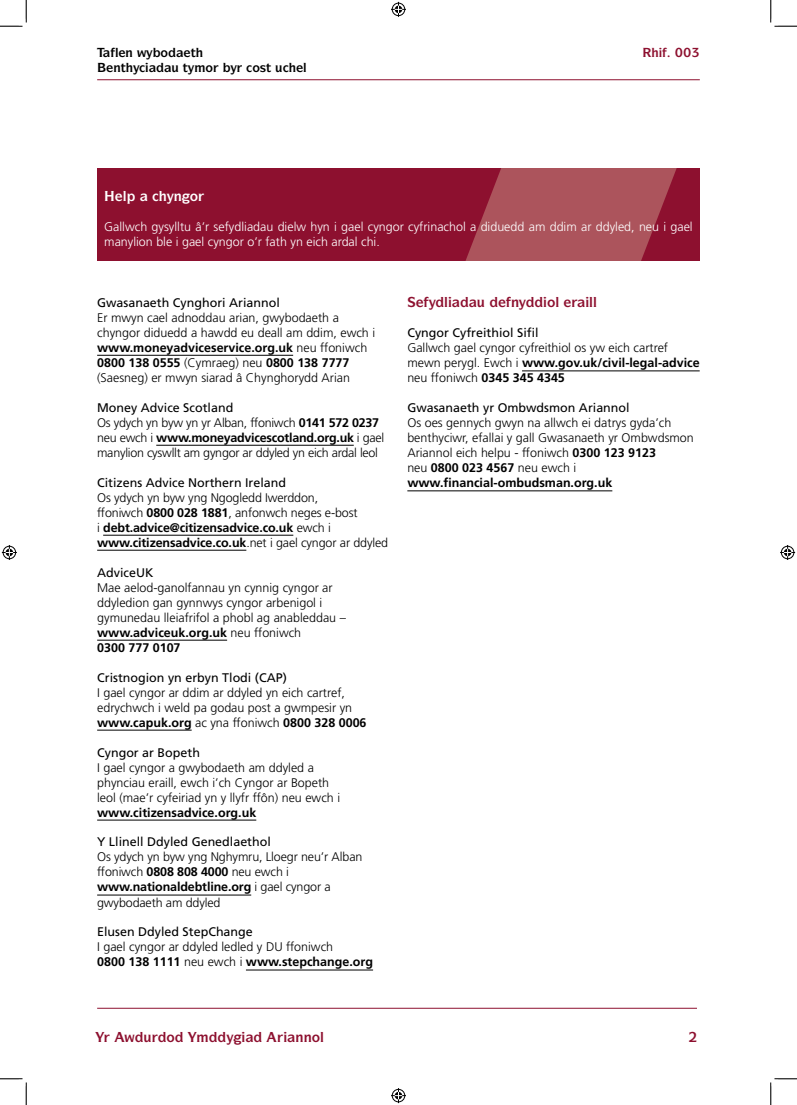
<style>
.page{position:relative;width:797px;height:1105px;background:#fff}
.page>*{position:absolute;margin:0;border:0;box-sizing:border-box;transform-origin:0 0}
.t1{font:700 13.75px "ITC Symbol Std";color:#8d102f}
.t2{font:300 12.5px/15px "Frutiger LT Std";color:#000}
.t3{font:12.5px "Frutiger LT Std";color:#000}
.t4{font:300 12.5px/15px "Frutiger LT Std";letter-spacing:-.02em;color:#000}
.t5{font:300 12.5px/15px "Frutiger LT Std";color:#fff}
.t6{font:700 12.5px "Frutiger LT Std";color:#000}
.t7{font:700 12.5px "ITC Symbol Std";color:#000}
.s1{font-weight:700}
.s2{font-weight:400}
</style>
<div class="page">
<hr style="left:97px;top:79px;width:602px;height:1px;background:#8d102f">
<hr style="left:97px;top:1008px;width:600px;height:1px;background:#8d102f">
<div style="left:97px;top:168px;width:602px;height:92px;background:#8d102f"></div>
<svg style="left:466px;top:168px;width:211px;height:92px"></svg>
<hr style="left:97px;top:355px;width:196px;height:1px;background:#000">
<hr style="left:156px;top:445px;width:198px;height:1px;background:#000">
<hr style="left:103px;top:535px;width:190px;height:1px;background:#000">
<hr style="left:97px;top:550px;width:149px;height:1px;background:#000">
<hr style="left:97px;top:640px;width:130px;height:1px;background:#000">
<hr style="left:97px;top:730px;width:95px;height:1px;background:#000">
<hr style="left:97px;top:820px;width:159px;height:1px;background:#000">
<hr style="left:97px;top:895px;width:154px;height:1px;background:#000">
<hr style="left:246px;top:970px;width:127px;height:1px;background:#000">
<hr style="left:522px;top:371px;width:177px;height:1px;background:#000">
<hr style="left:407px;top:490px;width:205px;height:1px;background:#000">
<svg style="left:0;top:0;width:27px;height:27px"></svg>
<svg style="left:0;top:1078px;width:27px;height:27px"></svg>
<svg style="left:770px;top:0;width:27px;height:27px"></svg>
<svg style="left:770px;top:1078px;width:27px;height:27px"></svg>
<svg style="left:391px;top:2px;width:15px;height:15px"></svg>
<svg style="left:391px;top:1088px;width:15px;height:15px"></svg>
<svg style="left:2px;top:545px;width:15px;height:15px"></svg>
<svg style="left:780px;top:545px;width:15px;height:15px"></svg>
<p class="t7" style="left:252px;top:60px;width:32px">□▲▼ ◆</p>
<p class="t7" style="left:303px;top:60px;width:5px">●</p>
<p class="t5" style="left:104px;top:220px;width:590px">Gallwch gysylltu â’r sefydliadau dielw hyn i gael cyngor cyfrinachol a diduedd am ddim ar ddyled, neu i gael manylion ble i gael cyngor o’r fath yn eich ardal chi.</p>
<p class="t3" style="left:97px;top:295px;width:184px">Gwasanaeth Cynghori Ariannol</p>
<p class="t2" style="left:97px;top:310px;width:279px">Er mwyn cael adnoddau arian, gwybodaeth a chyngor diduedd a hawdd eu deall am ddim, ewch i <span class="s1">www.moneyadviceservice.org.uk</span> neu ffoniwch <span class="s1">0800 138 0555</span> (Cymraeg) neu <span class="s1">0800 138 7777 </span>(Saesneg) er mwyn siarad â Chynghorydd Arian</p>
<p class="t4" style="left:97px;top:400px;width:288px"><span class="s2">Money Advice Scotland<br></span>Os ydych yn byw yn yr Alban, ffoniwch <span class="s1">0141 572 0237 </span>neu ewch i <span class="s1">www.moneyadvicescotland.org.uk</span> i gael manylion cyswllt am gyngor ar ddyled yn eich ardal leol</p>
<p class="t3" style="left:97px;top:475px;width:190px">Citizens Advice Northern Ireland</p>
<p class="t2" style="left:97px;top:490px;width:292px">Os ydych yn byw yng Ngogledd Iwerddon,<br>ffoniwch <span class="s1">0800 028 1881</span>, anfonwch neges e-bost<br>i <span class="s1">debt.advice@citizensadvice.co.uk</span> ewch i <span class="s1">www.citizensadvice.co.uk</span>.net i gael cyngor ar ddyled</p>
<p class="t3" style="left:97px;top:565px;width:58px">AdviceUK</p>
<p class="t2" style="left:97px;top:580px;width:250px">Mae aelod-ganolfannau yn cynnig cyngor ar ddyledion gan gynnwys cyngor arbenigol i gymunedau lleiafrifol a phobl ag anableddau – <span class="s1">www.adviceuk.org.uk</span> neu ffoniwch<br><span class="s1">0300 777 0107</span></p>
<p class="t3" style="left:97px;top:670px;width:191px">Cristnogion yn erbyn Tlodi (CAP)</p>
<p class="t2" style="left:97px;top:685px;width:271px">I gael cyngor ar ddim ar ddyled yn eich cartref, edrychwch i weld pa godau post a gwmpesir yn <span class="s1">www.capuk.org</span> ac yna ffoniwch <span class="s1">0800 328 0006</span></p>
<p class="t3" style="left:97px;top:745px;width:104px">Cyngor ar Bopeth</p>
<p class="t2" style="left:97px;top:760px;width:244px">I gael cyngor a gwybodaeth am ddyled a phynciau eraill, ewch i’ch Cyngor ar Bopeth leol (mae’r cyfeiriad yn y llyfr ffôn) neu ewch i</p>
<p class="t6" style="left:97px;top:805px;width:161px">www.citizensadvice.org.uk</p>
<p class="t3" style="left:97px;top:835px;width:175px">Y Llinell Ddyled Genedlaethol</p>
<p class="t2" style="left:97px;top:850px;width:267px">Os ydych yn byw yng Nghymru, Lloegr neu’r Alban ffoniwch <span class="s1">0808 808 4000</span> neu ewch i <span class="s1">www.nationaldebtline.org</span> i gael cyngor a gwybodaeth am ddyled</p>
<p class="t3" style="left:97px;top:925px;width:157px">Elusen Ddyled StepChange</p>
<p class="t2" style="left:97px;top:940px;width:277px">I gael cyngor ar ddyled ledled y DU ffoniwch<br><span class="s1">0800 138 1111</span> neu ewch i <span class="s1">www.stepchange.org</span></p>
<p class="t1" style="left:511px;top:293px;width:50px">■ □●</p>
<p class="t3" style="left:407px;top:326px;width:133px">Cyngor Cyfreithiol Sifil</p>
<p class="t2" style="left:407px;top:341px;width:294px">Gallwch gael cyngor cyfreithiol os yw eich cartref mewn perygl. Ewch i <span class="s1">www.gov.uk/civil-legal-advice </span>neu ffoniwch <span class="s1">0345 345 4345</span></p>
<p class="t3" style="left:407px;top:401px;width:224px">Gwasanaeth yr Ombwdsmon Ariannol</p>
<p class="t2" style="left:407px;top:416px;width:288px">Os oes gennych gwyn na allwch ei datrys gyda’ch benthyciwr, efallai y gall Gwasanaeth yr Ombwdsmon Ariannol eich helpu - ffoniwch <span class="s1">0300 123 9123<br></span>neu <span class="s1">0800 023 4567</span> neu ewch i <span class="s1">www.financial-ombudsman.org.uk</span></p>
<p class="t1" style="left:295px;top:1027px;width:30px">■■□●</p>
</div>
